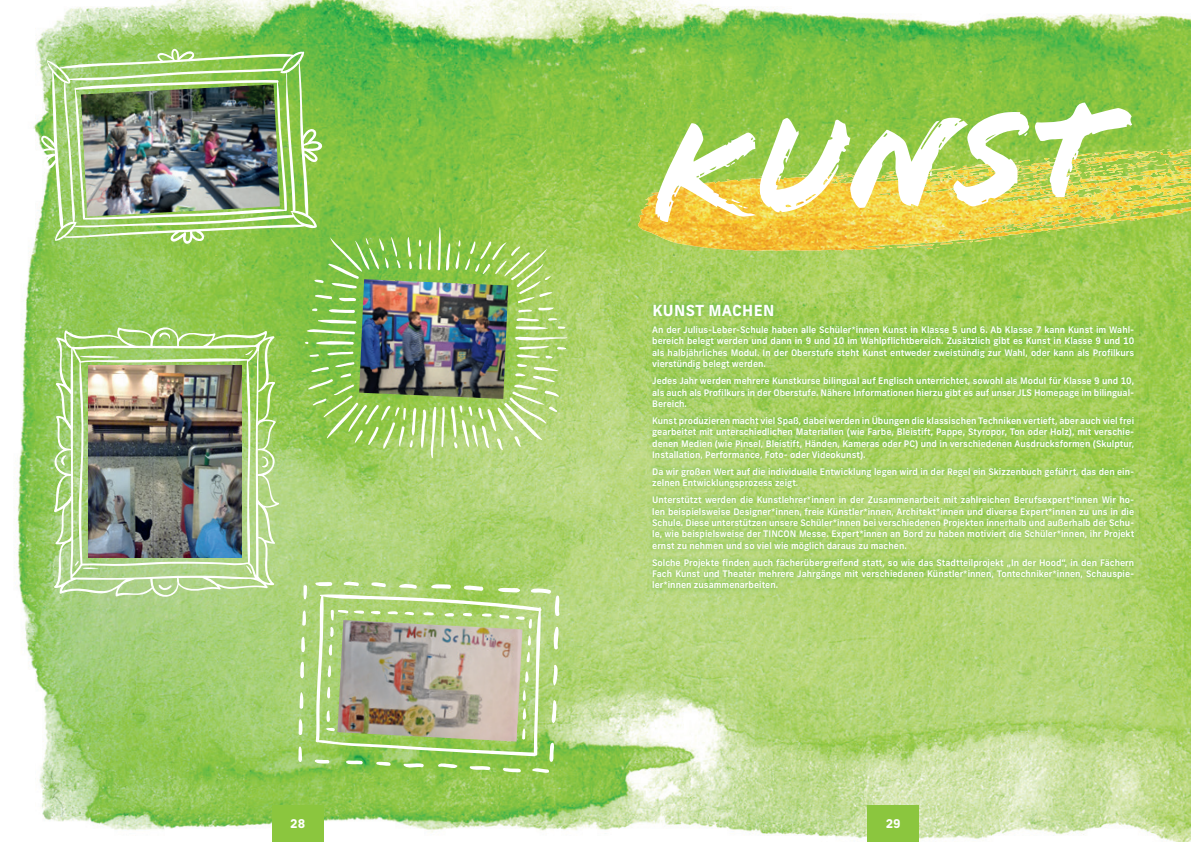
<style>
.page{position:relative;width:1191px;height:842px;background:#fff}
.page>*{position:absolute;margin:0;border:0;box-sizing:border-box;transform-origin:0 0}
.t1{font:143.4px "Flood";color:#fff}
.t2{font:700 15.2px "Frank New";letter-spacing:.02em;color:#fff}
.t3{font:700 12px "Frank New";color:#fff}
.t4{font:500 9px/11.3px "Frank New";color:#fff;text-align:justify}
</style>
<div class="page">
<img style="left:14px;top:0;width:1177px;height:842px">
<img style="left:647px;top:299px;width:492px;height:295px">
<svg style="left:39px;top:48px;width:284px;height:196px;background:#a4d277"></svg>
<img style="left:81px;top:84px;width:199px;height:132px">
<svg style="left:305px;top:227px;width:262px;height:231px;background:#a1cf68"></svg>
<img style="left:359px;top:279px;width:149px;height:120px">
<svg style="left:53px;top:327px;width:226px;height:272px;background:#b4d78c"></svg>
<img style="left:88px;top:366px;width:154px;height:192px">
<svg style="left:298px;top:580px;width:262px;height:193px;background:#afd57f"></svg>
<img style="left:337px;top:620px;width:185px;height:122px">
<svg style="left:638px;top:143px;width:553px;height:109px;background:#c9cb49"></svg>
<img style="left:1067px;top:149px;width:124px;height:16px">
<div style="left:867px;top:805px;width:51px;height:37px;background:#8bc63e"></div>
<div style="left:272px;top:805px;width:51px;height:37px;background:#8bc63e"></div>
<h1 class="t1" style="left:647px;top:91px;width:463px;rotate:-3deg">Kunst</h1>
<h2 class="t2" style="left:652px;top:301px;width:124px">KUNST MACHEN</h2>
<p class="t4" style="left:652px;top:324px;width:483px">An der Julius-Leber-Schule haben alle Schüler*innen Kunst in Klasse 5 und 6. Ab Klasse 7 kann Kunst im Wahl&shy;bereich belegt werden und dann in 9 und 10 im Wahlpflichtbereich. Zusätzlich gibt es Kunst in Klasse 9 und 10 als halbjährliches Modul. In der Oberstufe steht Kunst entweder zweistündig zur Wahl, oder kann als Profilkurs vierstündig belegt werden.</p>
<p class="t4" style="left:652px;top:375px;width:483px">Jedes Jahr werden mehrere Kunstkurse bilingual auf Englisch unterrichtet, sowohl als Modul für Klasse 9 und 10, als auch als Profilkurs in der Oberstufe. Nähere Informationen hierzu gibt es auf unser JLS Homepage im bilingual-Bereich.</p>
<p class="t4" style="left:652px;top:415px;width:483px">Kunst produzieren macht viel Spaß, dabei werden in Übungen die klassischen Techniken vertieft, aber auch viel frei gearbeitet mit unterschiedlichen Materialien (wie Farbe, Bleistift, Pappe, Styropor, Ton oder Holz), mit verschie&shy;denen Medien (wie Pinsel, Bleistift, Händen, Kameras oder PC) und in verschiedenen Ausdrucksformen (Skulptur, Installation, Performance, Foto- oder Videokunst).</p>
<p class="t4" style="left:652px;top:466px;width:483px">Da wir großen Wert auf die individuelle Entwicklung legen wird in der Regel ein Skizzenbuch geführt, das den ein&shy;zelnen Entwicklungsprozess zeigt.</p>
<p class="t4" style="left:652px;top:494px;width:483px">Unterstützt werden die Kunstlehrer*innen in der Zusammenarbeit mit zahlreichen Berufsexpert*innen Wir ho&shy;len beispielsweise Designer*innen, freie Künstler*innen, Architekt*innen und diverse Expert*innen zu uns in die Schule. Diese unterstützen unsere Schüler*innen bei verschiedenen Projekten innerhalb und außerhalb der Schu&shy;le, wie beispielsweise der TINCON Messe. Expert*innen an Bord zu haben motiviert die Schüler*innen, ihr Projekt ernst zu nehmen und so viel wie möglich daraus zu machen.</p>
<p class="t4" style="left:652px;top:557px;width:483px">Solche Projekte finden auch fächerübergreifend statt, so wie das Stadtteilprojekt „In der Hood“, in den Fächern Fach Kunst und Theater mehrere Jahrgänge mit verschiedenen Künstler*innen, Tontechniker*innen, Schauspie&shy;ler*innen zusammenarbeiten.</p>
<h3 class="t3" style="left:290px;top:815px;width:16px">28</h3>
<h3 class="t3" style="left:885px;top:815px;width:16px">29</h3>
</div>
